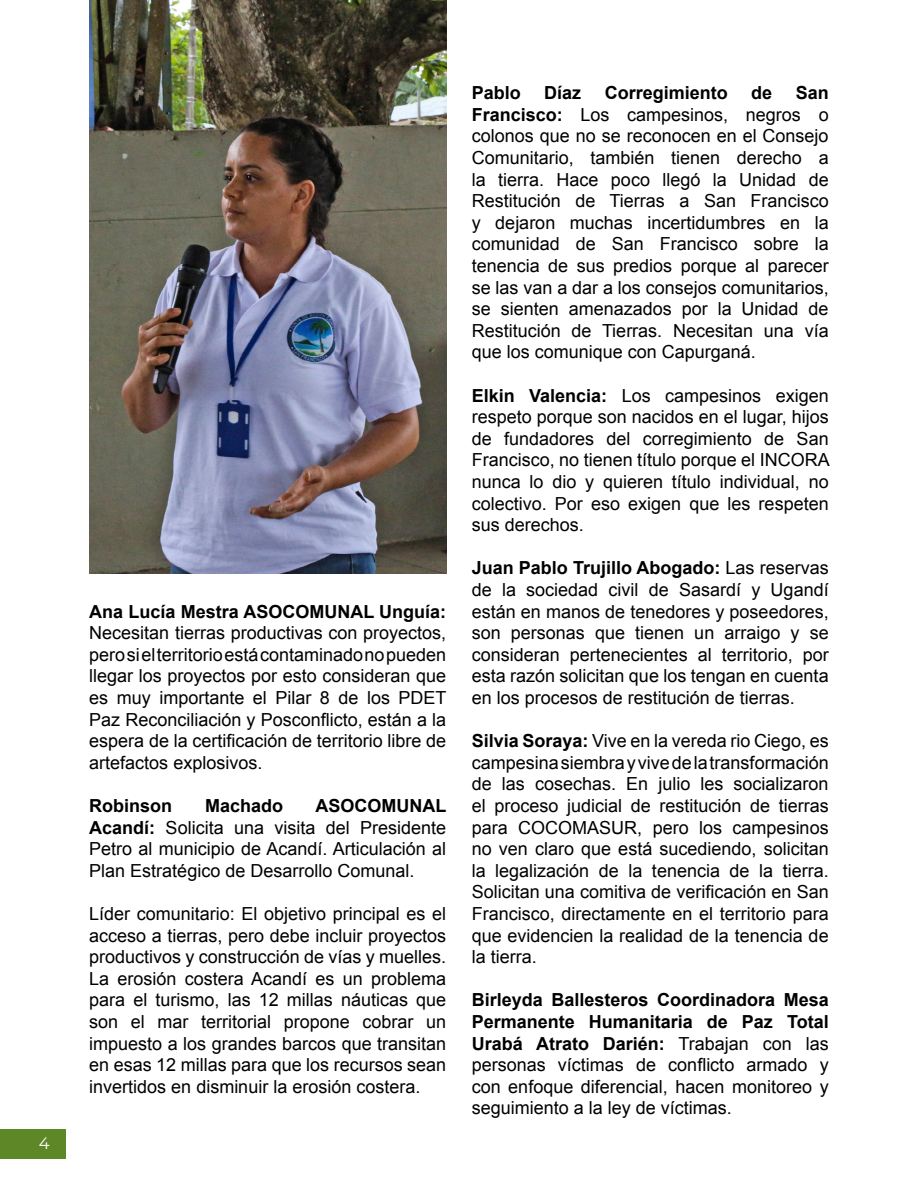
<style>
.page{position:relative;width:918px;height:1188px;background:#fff}
.page>*{position:absolute;margin:0;border:0;box-sizing:border-box;transform-origin:0 0}
.t1{font:18px/21.6px "Arial";color:#000;text-align:justify}
.t2{font:700 18px "Arial";color:#000}
.t3{font:16.5px "Montserrat";color:#fff}
.s1{font-weight:700}
</style>
<div class="page">
<div style="left:0;top:1129px;width:66px;height:30px;background:#5e8727"></div>
<img style="left:89px;top:0;width:357px;height:574px">
<p class="t3" style="left:39px;top:1132px;width:12px">4</p>
<p class="t2" style="left:89px;top:599px;width:358px">Ana Lucía Mestra ASOCOMUNAL Unguía:</p>
<p class="t1" style="left:89px;top:622px;width:359px">Necesitan tierras productivas con proyectos, pero si el territorio está contaminado no pueden llegar los proyectos por esto consideran que es muy importante el Pilar 8 de los PDET Paz Reconciliación y Posconflicto, están a la espera de la certificación de territorio libre de artefactos explosivos.</p>
<p class="t2" style="left:89px;top:794px;width:84px">Robinson</p>
<p class="t2" style="left:205px;top:794px;width:80px">Machado</p>
<p class="t1" style="left:89px;top:795px;width:359px;text-indent:226px"><span class="s1">ASOCOMUNAL Acandí:</span> Solicita una visita del Presidente Petro al municipio de Acandí. Articulación al Plan Estratégico de Desarrollo Comunal.</p>
<p class="t1" style="left:89px;top:903px;width:358px">Líder comunitario: El objetivo principal es el acceso a tierras, pero debe incluir proyectos productivos y construcción de vías y muelles.<br>La erosión costera Acandí es un problema para el turismo, las 12 millas náuticas que son el mar territorial propone cobrar un impuesto a los grandes barcos que transitan en esas 12 millas para que los recursos sean invertidos en disminuir la erosión costera.</p>
<p class="t1" style="left:472px;top:82px;width:358px;text-indent:324px"><span class="s1">San Francisco:</span> Los campesinos, negros o colonos que no se reconocen en el Consejo Comunitario, también tienen derecho a la tierra. Hace poco llegó la Unidad de Restitución de Tierras a San Francisco y dejaron muchas incertidumbres en la comunidad de San Francisco sobre la tenencia de sus predios porque al parecer se las van a dar a los consejos comunitarios, se sienten amenazados por la Unidad de Restitución de Tierras. Necesitan una vía que los comunique con Capurganá.</p>
<p class="t1" style="left:472px;top:385px;width:359px"><span class="s1">Elkin Valencia:</span> Los campesinos exigen respeto porque son nacidos en el lugar, hijos de fundadores del corregimiento de San Francisco, no tienen título porque el INCORA nunca lo dio y quieren título individual, no colectivo. Por eso exigen que les respeten sus derechos.</p>
<p class="t1" style="left:472px;top:557px;width:358px"><span class="s1">Juan Pablo Trujillo Abogado:</span> Las reservas de la sociedad civil de Sasardí y Ugandí están en manos de tenedores y poseedores, son personas que tienen un arraigo y se consideran pertenecientes al territorio, por esta razón solicitan que los tengan en cuenta en los procesos de restitución de tierras.</p>
<p class="t1" style="left:472px;top:730px;width:358px"><span class="s1">Silvia Soraya:</span> Vive en la vereda rio Ciego, es campesina siembra y vive de la transformación de las cosechas. En julio les socializaron el proceso judicial de restitución de tierras para COCOMASUR, pero los campesinos no ven claro que está sucediendo, solicitan la legalización de la tenencia de la tierra.<br>Solicitan una comitiva de verificación en San Francisco, directamente en el territorio para que evidencien la realidad de la tenencia de la tierra.</p>
<p class="t1" style="left:472px;top:989px;width:358px"><span class="s1">Birleyda Ballesteros Coordinadora Mesa Permanente Humanitaria de Paz Total Urabá Atrato Darién:</span> Trabajan con las personas víctimas de conflicto armado y con enfoque diferencial, hacen monitoreo y seguimiento a la ley de víctimas.</p>
<p class="t2" style="left:472px;top:81px;width:51px">Pablo</p>
<p class="t2" style="left:544px;top:81px;width:39px">Díaz</p>
<p class="t2" style="left:605px;top:81px;width:125px">Corregimiento</p>
<p class="t2" style="left:751px;top:81px;width:23px">de</p>
</div>
